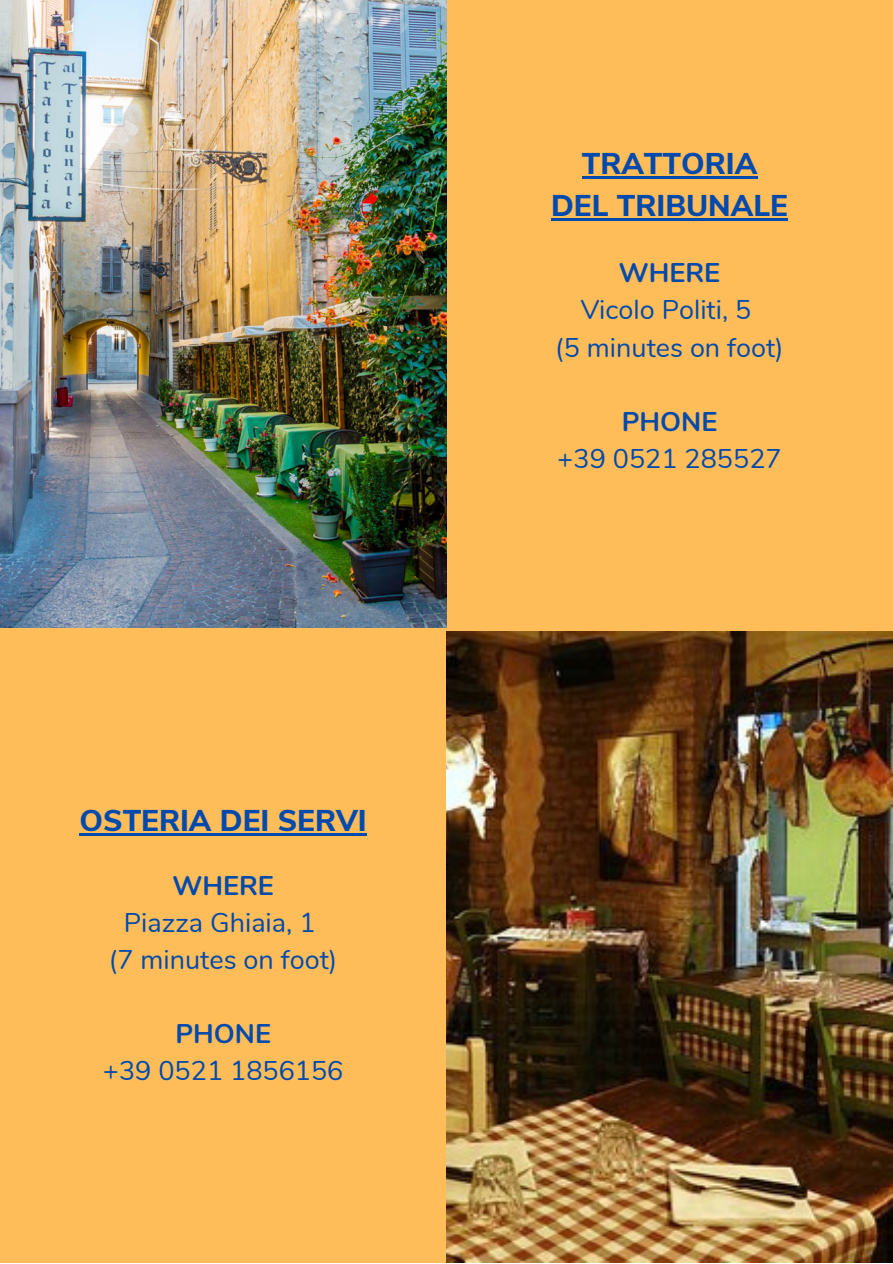
<style>
.page{position:relative;width:893px;height:1264px;background:#fff}
.page>*{position:absolute;margin:0;border:0;box-sizing:border-box;transform-origin:0 0}
.t1{font:800 30px "Nunito Sans";color:#004aad}
.t2{font:27px "Nunito";color:#004aad}
.t3{font:700 27px "Nunito";color:#004aad}
</style>
<div class="page">
<div style="left:0;top:0;width:892px;height:1262px;background:#ffbd59"></div>
<img style="left:0;top:0;width:446px;height:627px">
<img style="left:446px;top:631px;width:446px;height:630px">
<hr style="left:581px;top:176px;width:176px;height:3px;background:#004aad">
<hr style="left:551px;top:218px;width:237px;height:2px;background:#004aad">
<hr style="left:80px;top:833px;width:287px;height:2px;background:#004aad">
<p class="t1" style="left:80px;top:800px;width:289px">OSTERIA DEI SERVI</p>
<p class="t3" style="left:172px;top:867px;width:103px">WHERE</p>
<p class="t2" style="left:124px;top:904px;width:193px">Piazza Ghiaia, 1</p>
<p class="t2" style="left:109px;top:941px;width:230px">(7 minutes on foot)</p>
<p class="t3" style="left:175px;top:1015px;width:97px">PHONE</p>
<p class="t2" style="left:103px;top:1052px;width:242px">+39 0521 1856156</p>
<p class="t1" style="left:581px;top:144px;width:177px">TRATTORIA</p>
<p class="t1" style="left:551px;top:185px;width:238px">DEL TRIBUNALE</p>
<p class="t3" style="left:619px;top:255px;width:103px">WHERE</p>
<p class="t2" style="left:580px;top:292px;width:172px">Vicolo Politi, 5</p>
<p class="t2" style="left:555px;top:329px;width:230px">(5 minutes on foot)</p>
<p class="t3" style="left:621px;top:403px;width:97px">PHONE</p>
<p class="t2" style="left:557px;top:440px;width:226px">+39 0521 285527</p>
</div>
